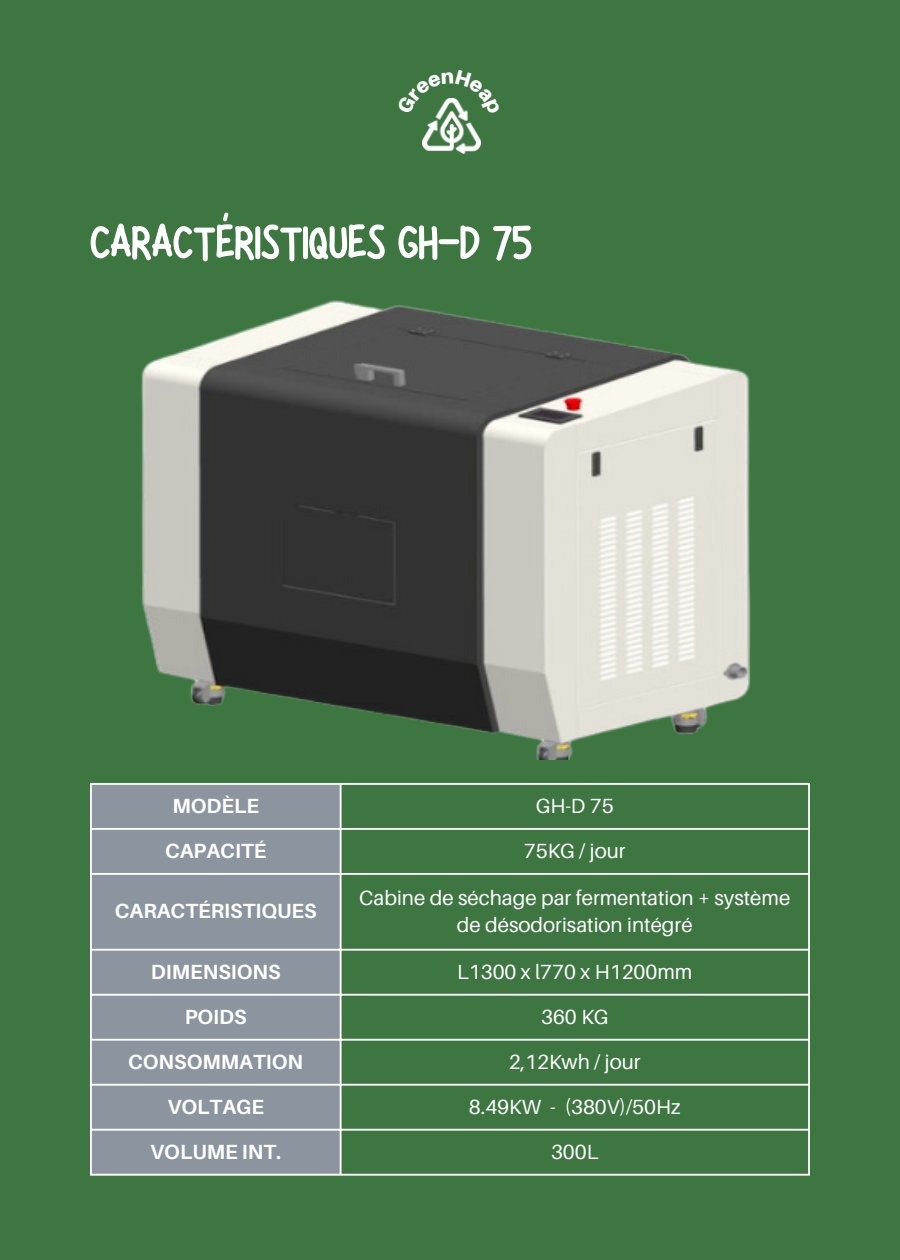
<style>
.page{position:relative;width:900px;height:1260px;background:#3e7642}
.page>*{position:absolute;margin:0;border:0;box-sizing:border-box;transform-origin:0 0}
.t1{font:62.5px "Hibernate";color:#fff}
.t2{font:20.5px/27.2px "Aileron";color:#fff;text-align:center}
.t3{font:700 20.5px "Aileron";color:#fff}
</style>
<div class="page">
<img style="left:422px;top:116px;width:58px;height:38px">
<img style="left:141px;top:300px;width:610px;height:460px">
<div style="left:92px;top:785px;width:248px;height:389px;background:#8b949f"></div>
<hr style="left:90px;top:785px;width:2px;height:389px;background:#fff">
<hr style="left:340px;top:785px;width:2px;height:389px;background:#fff">
<hr style="left:808px;top:785px;width:2px;height:389px;background:#fff">
<hr style="left:90px;top:783px;width:720px;height:2px;background:#fff">
<hr style="left:90px;top:828px;width:720px;height:2px;background:#fff">
<hr style="left:90px;top:873px;width:720px;height:2px;background:#fff">
<hr style="left:90px;top:949px;width:720px;height:2px;background:#fff">
<hr style="left:90px;top:994px;width:720px;height:2px;background:#fff">
<hr style="left:90px;top:1039px;width:720px;height:2px;background:#fff">
<hr style="left:90px;top:1084px;width:720px;height:2px;background:#fff">
<hr style="left:90px;top:1129px;width:720px;height:2px;background:#fff">
<hr style="left:90px;top:1174px;width:720px;height:2px;background:#fff">
<svg style="left:435px;top:98px;width:33px;height:18px"></svg>
<p class="t1" style="left:90px;top:211px;width:443px">CARACTÉRISTIQUES GH-D 75</p>
<p class="t3" style="left:172px;top:793px;width:88px">MODÈLE</p>
<p class="t2" style="left:536px;top:792px;width:79px">GH-D 75</p>
<p class="t3" style="left:165px;top:838px;width:103px">CAPACITÉ</p>
<p class="t2" style="left:524px;top:837px;width:103px">75KG / jour</p>
<p class="t3" style="left:115px;top:898px;width:204px">CARACTÉRISTIQUES</p>
<p class="t2" style="left:359px;top:883px;width:433px">Cabine de séchage par fermentation + système de désodorisation intégré</p>
<p class="t3" style="left:151px;top:959px;width:131px">DIMENSIONS</p>
<p class="t2" style="left:457px;top:957px;width:237px">L1300 x l770 x H1200mm</p>
<p class="t3" style="left:185px;top:1004px;width:63px">POIDS</p>
<p class="t2" style="left:541px;top:1002px;width:69px">360 KG</p>
<p class="t3" style="left:128px;top:1049px;width:177px">CONSOMMATION</p>
<p class="t2" style="left:509px;top:1047px;width:133px">2,12Kwh / jour</p>
<p class="t3" style="left:167px;top:1094px;width:98px">VOLTAGE</p>
<p class="t2" style="left:469px;top:1092px;width:213px">8.49KW - (380V)/50Hz</p>
<p class="t3" style="left:150px;top:1139px;width:133px">VOLUME INT.</p>
<p class="t2" style="left:551px;top:1137px;width:49px">300L</p>
</div>
